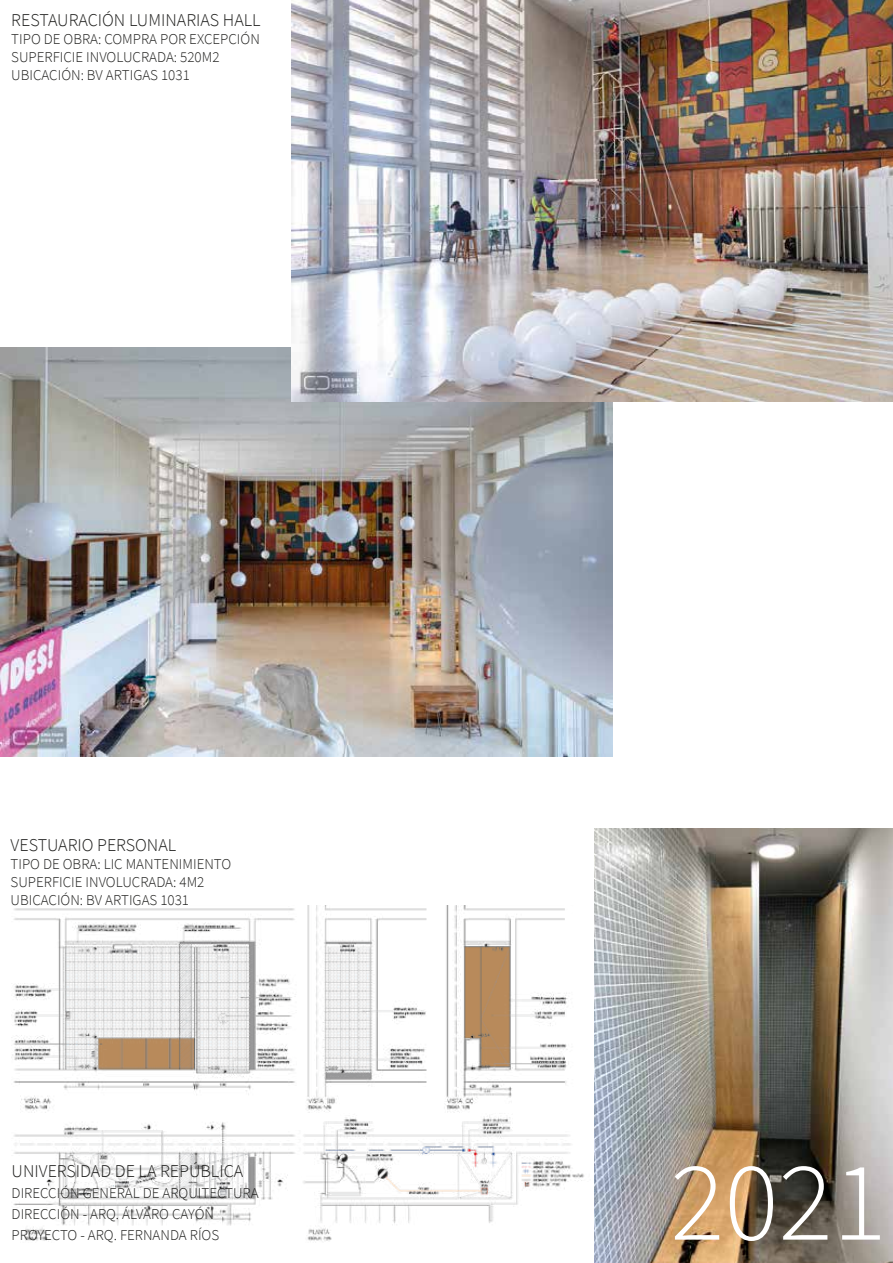
<style>
.page{position:relative;width:893px;height:1263px;background:#fff}
.page>*{position:absolute;margin:0;border:0;box-sizing:border-box;transform-origin:0 0}
.t1{font:300 112.95px "Source Sans Pro";color:#fff}
.t2{font:300 18px "Source Sans Pro";color:#1d1d1b}
.t3{font:300 15px/18px "Source Sans Pro";color:#1d1d1b}
</style>
<div class="page">
<img style="left:0;top:348px;width:612px;height:409px">
<img style="left:291px;top:0;width:602px;height:401px">
<img style="left:11px;top:905px;width:573px;height:336px">
<img style="left:594px;top:829px;width:299px;height:434px">
<p class="t2" style="left:11px;top:9px;width:251px">RESTAURACIÓN LUMINARIAS HALL</p>
<p class="t3" style="left:11px;top:30px;width:250px">TIPO DE OBRA: COMPRA POR EXCEPCIÓN<br>SUPERFICIE INVOLUCRADA: 520M2<br>UBICACIÓN: BV ARTIGAS 1031</p>
<p class="t2" style="left:11px;top:834px;width:167px">VESTUARIO PERSONAL</p>
<p class="t3" style="left:11px;top:855px;width:222px">TIPO DE OBRA: LIC MANTENIMIENTO<br>SUPERFICIE INVOLUCRADA: 4M2<br>UBICACIÓN: BV ARTIGAS 1031</p>
<p class="t2" style="left:12px;top:1160px;width:233px">UNIVERSIDAD DE LA REPÚBLICA</p>
<p class="t3" style="left:12px;top:1183px;width:249px;line-height:21px">DIRECCIÓN GENERAL DE ARQUITECTURA<br>DIRECCIÓN - ARQ. ÁLVARO CAYÓN<br>PROYECTO - ARQ. FERNANDA RÍOS</p>
<h1 class="t1" style="left:670px;top:1133px;width:218px">2021</h1>
</div>
